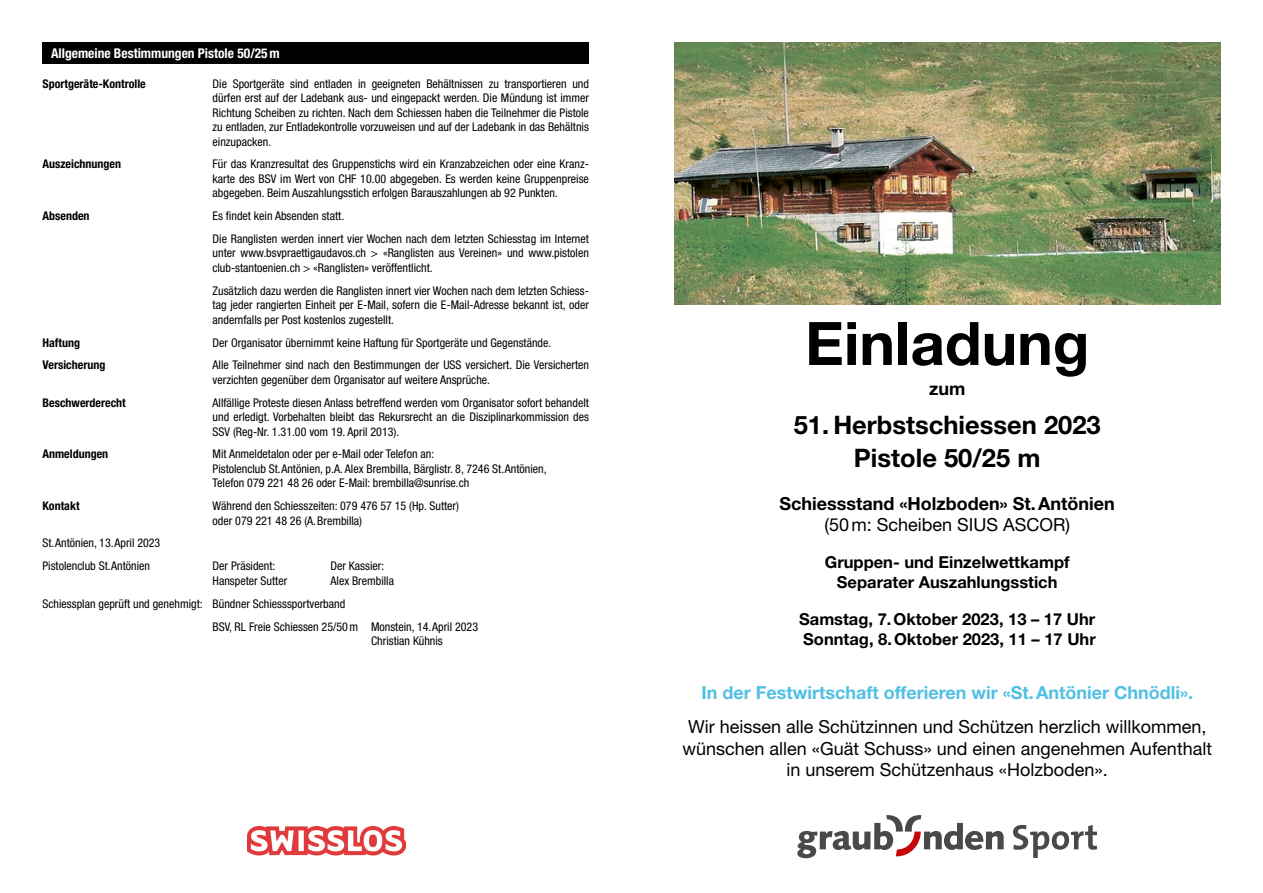
<style>
.page{position:relative;width:1263px;height:893px;background:#fff}
.page>*{position:absolute;margin:0;border:0;box-sizing:border-box;transform-origin:0 0}
.t1{font:700 60px "Helvetica Neue LT Std";color:#000}
.t2{font:700 25.5px/32.4px "Helvetica Neue LT Std";color:#000;text-align:center}
.t3{font:18px/21.6px "Helvetica Neue LT Std";color:#000;text-align:center}
.t4{font:700 18px "Helvetica Neue LT Std";color:#51c0e3}
.t5{font:700 18px "Helvetica Neue LT Std";color:#000}
.t6{font:700 16.5px/19.8px "Helvetica Neue LT Std";color:#000;text-align:center}
.t7{font:700 condensed 13.5px "Helvetica Neue LT Std";color:#fff}
.t8{font:condensed 12px/14.4px "Helvetica Neue LT Std";color:#000}
.t9{font:700 condensed 12px "Helvetica Neue LT Std";color:#000}
</style>
<div class="page">
<img style="left:674px;top:43px;width:546px;height:261px">
<svg style="left:797px;top:815px;width:207px;height:43px"></svg>
<svg style="left:1013px;top:825px;width:84px;height:33px"></svg>
<img style="left:248px;top:827px;width:157px;height:28px">
<div style="left:43px;top:43px;width:546px;height:21px;background:#000"></div>
<p class="t7" style="left:51px;top:45px;width:230px">Allgemeine Bestimmungen Pistole 50/25m</p>
<p class="t9" style="left:43px;top:76px;width:105px">Sportgeräte-Kontrolle</p>
<p class="t8" style="left:213px;top:76px;width:378px;text-align:justify">Die Sportgeräte sind entladen in geeigneten Behältnissen zu transportieren und dürfen erst auf der Ladebank aus- und eingepackt werden. Die Mündung ist immer Richtung Scheiben zu richten. Nach dem Schiessen haben die Teilnehmer die Pistole zu entladen, zur Entladekontrolle vorzuweisen und auf der Ladebank in das Behältnis einzupacken.</p>
<p class="t9" style="left:43px;top:157px;width:80px">Auszeichnungen</p>
<p class="t8" style="left:213px;top:157px;width:378px;text-align:justify">Für das Kranzresultat des Gruppenstichs wird ein Kranzabzeichen oder eine Kranz&shy;karte des BSV im Wert von CHF 10.00 abgegeben. Es werden keine Gruppenpreise abgegeben. Beim Auszahlungsstich erfolgen Barauszahlungen ab 92 Punkten.</p>
<p class="t9" style="left:43px;top:209px;width:49px">Absenden</p>
<p class="t8" style="left:213px;top:204px;width:378px;line-height:23px">Es findet kein Absenden statt.<br>Die Ranglisten werden innert vier Wochen nach dem letzten Schiesstag im Internet</p>
<p class="t8" style="left:213px;top:246px;width:378px">unter www.bsvpraettigaudavos.ch &gt; «Ranglisten aus Vereinen» und www.pistolen club-stantoenien.ch &gt; «Ranglisten» veröffentlicht.</p>
<p class="t8" style="left:213px;top:283px;width:378px;text-align:justify">Zusätzlich dazu werden die Ranglisten innert vier Wochen nach dem letzten Schiess&shy;tag jeder rangierten Einheit per E-Mail, sofern die E-Mail-Adresse bekannt ist, oder andernfalls per Post kostenlos zugestellt.</p>
<p class="t9" style="left:43px;top:335px;width:39px">Haftung</p>
<p class="t8" style="left:213px;top:335px;width:340px">Der Organisator übernimmt keine Haftung für Sportgeräte und Gegenstände.</p>
<p class="t9" style="left:43px;top:358px;width:64px">Versicherung</p>
<p class="t8" style="left:213px;top:358px;width:378px">Alle Teilnehmer sind nach den Bestimmungen der USS versichert. Die Versicherten verzichten gegenüber dem Organisator auf weitere Ansprüche.</p>
<p class="t9" style="left:43px;top:395px;width:85px">Beschwerderecht</p>
<p class="t8" style="left:213px;top:395px;width:378px;text-align:justify">Allfällige Proteste diesen Anlass betreffend werden vom Organisator sofort behandelt und erledigt. Vorbehalten bleibt das Rekursrecht an die Disziplinarkommission des SSV (Reg-Nr. 1.31.00 vom 19. April 2013).</p>
<p class="t9" style="left:43px;top:447px;width:67px">Anmeldungen</p>
<p class="t8" style="left:213px;top:447px;width:336px">Mit Anmeldetalon oder per e-Mail oder Telefon an:<br>Pistolenclub St.Antönien, p.A. Alex Brembilla, Bärglistr. 8, 7246 St.Antönien,<br>Telefon 079 221 48 26 oder E-Mail: brembilla@sunrise.ch</p>
<p class="t9" style="left:43px;top:499px;width:39px">Kontakt</p>
<p class="t8" style="left:213px;top:499px;width:248px">Während den Schiesszeiten: 079 476 57 15 (Hp. Sutter) oder 079 221 48 26 (A.Brembilla)</p>
<p class="t8" style="left:43px;top:532px;width:119px;line-height:23px">St.Antönien, 13.April 2023<br>Pistolenclub St.Antönien</p>
<p class="t8" style="left:213px;top:559px;width:64px">Der Präsident:</p>
<p class="t8" style="left:331px;top:559px;width:55px">Der Kassier:</p>
<p class="t8" style="left:213px;top:573px;width:76px">Hanspeter Sutter</p>
<p class="t8" style="left:331px;top:573px;width:65px">Alex Brembilla</p>
<p class="t8" style="left:43px;top:596px;width:304px">Schiessplan geprüft und genehmigt: Bündner Schiesssportverband</p>
<p class="t8" style="left:213px;top:619px;width:267px">BSV, RL Freie Schiessen 25/50m Monstein, 14.April 2023</p>
<p class="t8" style="left:371px;top:633px;width:73px">Christian Kühnis</p>
<h1 class="t1" style="left:805px;top:306px;width:286px">Einladung</h1>
<h3 class="t5" style="left:929px;top:377px;width:38px">zum</h3>
<h2 class="t2" style="left:794px;top:408px;width:308px">51. Herbstschiessen 2023<br>Pistole 50/25 m</h2>
<h3 class="t5" style="left:780px;top:492px;width:337px">Schiessstand «Holzboden» St.Antönien</h3>
<h3 class="t3" style="left:824px;top:514px;width:247px">(50m: Scheiben SIUS ASCOR)</h3>
<h3 class="t6" style="left:825px;top:552px;width:246px">Gruppen- und Einzelwettkampf<br>Separater Auszahlungsstich</h3>
<h3 class="t6" style="left:799px;top:609px;width:298px;text-align:left">Samstag, 7.Oktober 2023, 13 – 17 Uhr<br>Sonntag, 8.Oktober 2023, 11 – 17 Uhr</h3>
<h3 class="t4" style="left:701px;top:681px;width:493px">In der Festwirtschaft offerieren wir «St.Antönier Chnödli».</h3>
<h3 class="t3" style="left:682px;top:716px;width:531px">Wir heissen alle Schützinnen und Schützen herzlich willkommen, wünschen allen «Guät Schuss» und einen angenehmen Aufenthalt in unserem Schützenhaus «Holzboden».</h3>
</div>
